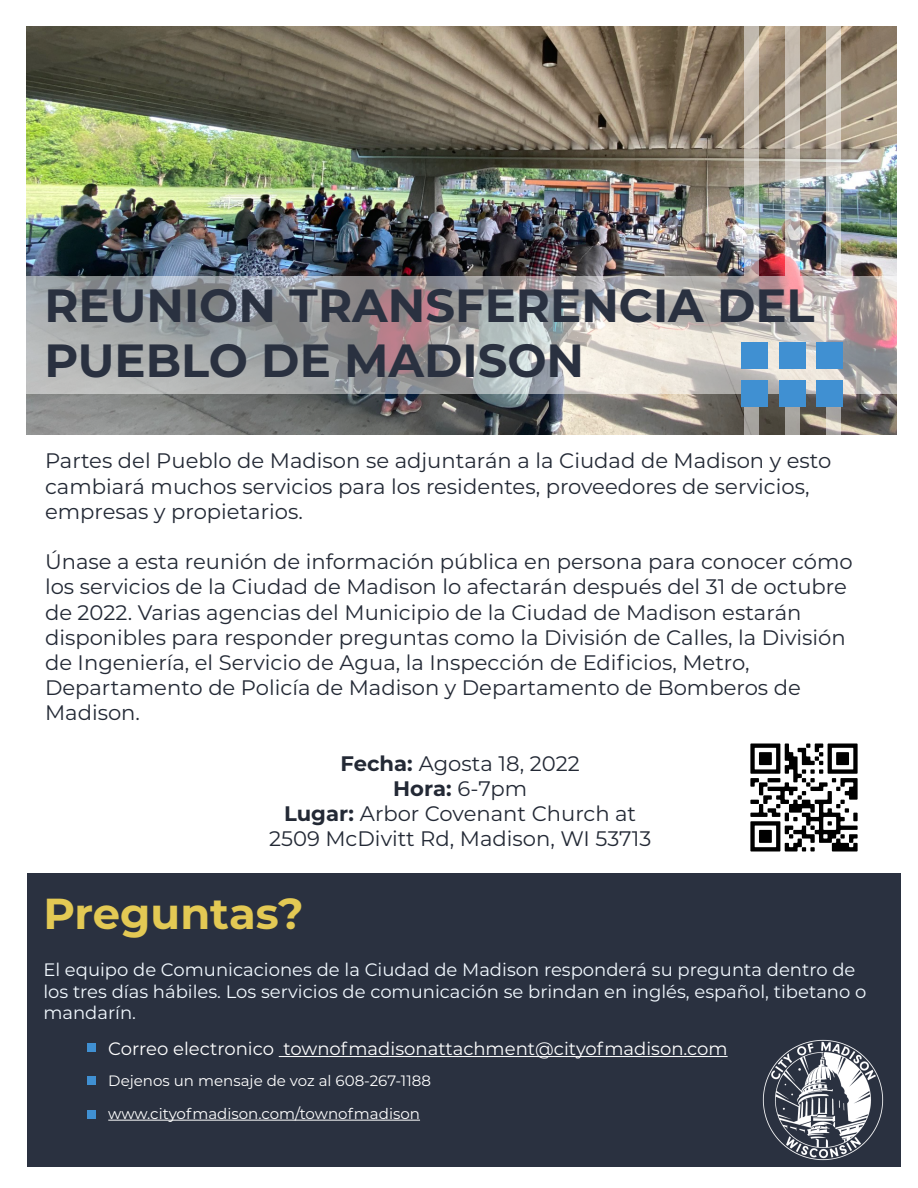
<style>
.page{position:relative;width:918px;height:1188px;background:#fff}
.page>*{position:absolute;margin:0;border:0;box-sizing:border-box;transform-origin:0 0}
.t1{font:700 46.5px/55.8px "Montserrat";color:#2a3140}
.t2{font:700 43.35px "Montserrat";color:#e3c954}
.t3{font:21px/25.2px "Montserrat";color:#232935}
.t4{font:18px/21.6px "Montserrat";color:#f2f9ff}
.t5{font:18px "Montserrat";color:#fff}
.t6{font:15px/32.2px "Montserrat";color:#fff}
.s1{font-weight:700}
</style>
<div class="page">
<img style="left:27px;top:27px;width:869px;height:407px">
<svg style="left:744px;top:26px;width:15px;height:409px;background:#c4c1ba"></svg>
<svg style="left:26px;top:276px;width:871px;height:117px;background:#b1afae"></svg>
<svg style="left:785px;top:26px;width:15px;height:409px;background:#c9bbb7"></svg>
<svg style="left:827px;top:26px;width:14px;height:409px;background:#c8c4c0"></svg>
<div style="left:741px;top:380px;width:27px;height:27px;background:#4090d2"></div>
<div style="left:741px;top:342px;width:27px;height:27px;background:#4090d2"></div>
<div style="left:779px;top:380px;width:26px;height:27px;background:#4090d2"></div>
<div style="left:779px;top:342px;width:26px;height:27px;background:#4090d2"></div>
<div style="left:816px;top:380px;width:27px;height:27px;background:#4090d2"></div>
<div style="left:816px;top:342px;width:27px;height:27px;background:#4090d2"></div>
<div style="left:27px;top:873px;width:874px;height:294px;background:#2a3140"></div>
<div style="left:87px;top:1043px;width:9px;height:9px;background:#4090d2"></div>
<div style="left:87px;top:1076px;width:9px;height:9px;background:#4090d2"></div>
<div style="left:87px;top:1110px;width:9px;height:9px;background:#4090d2"></div>
<hr style="left:279px;top:1056px;width:449px;height:1px;background:#fff">
<hr style="left:108px;top:1120px;width:312px;height:1px;background:#fff">
<img style="left:762px;top:1039px;width:122px;height:122px">
<img style="left:750px;top:743px;width:108px;height:109px">
<h1 class="t1" style="left:44px;top:275px;width:772px">REUNION TRANSFERENCIA DEL<br>PUEBLO DE MADISON</h1>
<p class="t3" style="left:45px;top:448px;width:788px">Partes del Pueblo de Madison se adjuntarán a la Ciudad de Madison y esto cambiará muchos servicios para los residentes, proveedores de servicios, empresas y propietarios.</p>
<p class="t3" style="left:45px;top:548px;width:809px">Únase a esta reunión de información pública en persona para conocer cómo los servicios de la Ciudad de Madison lo afectarán después del 31 de octubre de 2022. Varias agencias del Municipio de la Ciudad de Madison estarán disponibles para responder preguntas como la División de Calles, la División de Ingeniería, el Servicio de Agua, la Inspección de Edificios, Metro, Departamento de Policía de Madison y Departamento de Bomberos de Madison.</p>
<p class="t3" style="left:269px;top:750px;width:384px;text-align:center"><span class="s1">Fecha:</span> Agosta 18, 2022<br><span class="s1">Hora:</span> 6-7pm<br><span class="s1">Lugar:</span> Arbor Covenant Church at<br>2509 McDivitt Rd, Madison, WI 53713</p>
<h2 class="t2" style="left:43px;top:882px;width:262px">Preguntas?</h2>
<p class="t4" style="left:43px;top:958px;width:825px">El equipo de Comunicaciones de la Ciudad de Madison responderá su pregunta dentro de los tres días hábiles. Los servicios de comunicación se brindan en inglés, español, tibetano o mandarín.</p>
<p class="t5" style="left:108px;top:1036px;width:621px">Correo electronico townofmadisonattachment@cityofmadison.com</p>
<p class="t6" style="left:108px;top:1064px;width:324px">Dejenos un mensaje de voz al 608-267-1188 www.cityofmadison.com/townofmadison</p>
</div>
